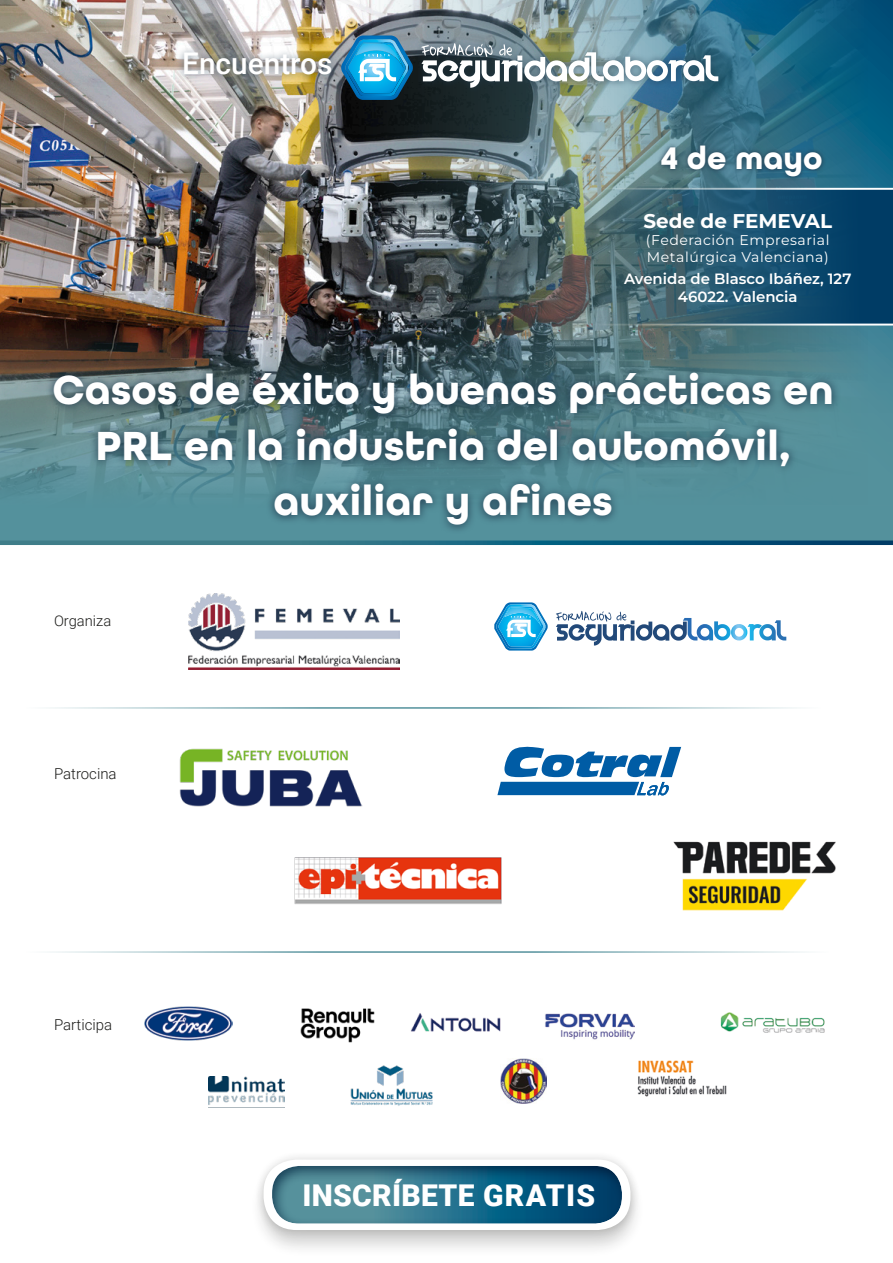
<style>
.page{position:relative;width:893px;height:1263px;background:#fff}
.page>*{position:absolute;margin:0;border:0;box-sizing:border-box;transform-origin:0 0}
.t1{font:700 42.9px/55.5px "All Round Gothic";color:#fff;text-align:center}
.t2{font:700 33px "All Round Gothic";color:#fff}
.t3{font:900 30px "Roboto";letter-spacing:.01em;color:#fff}
.t4{font:500 29.85px "Roboto";color:#fff}
.t5{font:700 19.95px "Montserrat";color:#fff}
.t6{font:300 15px "Roboto";color:#1c1c1a}
.t7{font:600 14.85px "Montserrat";color:#fff}
.t8{font:300 14.7px "Roboto";color:#1c1c1a}
.t9{font:14.1px "Montserrat";letter-spacing:.04em;color:#fff}
</style>
<div class="page">
<img style="left:188px;top:593px;width:211px;height:76px">
<img style="left:179px;top:748px;width:183px;height:58px">
<svg style="left:497px;top:747px;width:184px;height:48px"></svg>
<img style="left:673px;top:841px;width:163px;height:70px">
<img style="left:294px;top:857px;width:208px;height:47px">
<img style="left:145px;top:1007px;width:88px;height:33px">
<img style="left:350px;top:1065px;width:83px;height:41px">
<img style="left:501px;top:1058px;width:45px;height:45px">
<img style="left:637px;top:1060px;width:90px;height:37px">
<img style="left:300px;top:1008px;width:75px;height:35px">
<img style="left:411px;top:1013px;width:90px;height:19px">
<img style="left:545px;top:1013px;width:90px;height:27px">
<img style="left:720px;top:1012px;width:105px;height:21px">
<img style="left:208px;top:1076px;width:76px;height:29px">
<img style="left:0;top:0;width:867px;height:325px">
<img style="left:0;top:325px;width:893px;height:215px">
<svg style="left:600px;top:190px;width:293px;height:134px;background:#23546e"></svg>
<hr style="left:592px;top:324px;width:301px;height:2px;background:#fff">
<hr style="left:592px;top:188px;width:301px;height:2px;background:#fff">
<svg style="left:556px;top:611px;width:230px;height:34px"></svg>
<svg style="left:494px;top:602px;width:54px;height:49px"></svg>
<div style="left:250px;top:1158px;width:395px;height:99px;background:#1c1c1a;opacity:.2"></div>
<div style="left:254px;top:1150px;width:386px;height:90px;background:#1c1c1a;opacity:.2"></div>
<div style="left:264px;top:1159px;width:366px;height:71px;background:#fff;border-radius:33px"></div>
<div style="left:271px;top:1165px;width:351px;height:61px;background:#003c65;opacity:.75"></div>
<svg style="left:45px;top:364px;width:796px;height:170px;background:#4b7681"></svg>
<svg style="left:656px;top:141px;width:171px;height:40px;background:#38687b"></svg>
<div style="left:177px;top:46px;width:162px;height:36px;background:#213b4f;opacity:.6"></div>
<div style="left:415px;top:37px;width:311px;height:58px;background:#213b4f;opacity:.6"></div>
<svg style="left:421px;top:43px;width:297px;height:45px"></svg>
<svg style="left:341px;top:35px;width:72px;height:65px;background:#3b95bd"></svg>
<svg style="left:0;top:540px;width:893px;height:5px;background:#246a82"></svg>
<hr style="left:0;top:707px;width:892px;height:2px;background:#54919c">
<hr style="left:0;top:951px;width:893px;height:2px;background:#54919c">
<p class="t4" style="left:182px;top:43px;width:152px">Encuentros</p>
<p class="t2" style="left:660px;top:138px;width:164px">4 de mayo</p>
<p class="t5" style="left:643px;top:208px;width:190px">Sede de FEMEVAL</p>
<p class="t9" style="left:646px;top:230px;width:185px">(Federación Empresarial</p>
<p class="t9" style="left:647px;top:247px;width:184px">Metalúrgica Valenciana)</p>
<p class="t7" style="left:624px;top:269px;width:229px">Avenida de Blasco Ibáñez, 127</p>
<p class="t7" style="left:678px;top:287px;width:121px">46022. Valencia</p>
<p class="t1" style="left:53px;top:363px;width:783px">Casos de éxito y buenas prácticas en<br>PRL en la industria del automóvil,</p>
<p class="t1" style="left:273px;top:474px;width:341px">auxiliar y afines</p>
<p class="t8" style="left:54px;top:610px;width:59px">Organiza</p>
<p class="t6" style="left:54px;top:763px;width:64px">Patrocina</p>
<p class="t6" style="left:54px;top:1014px;width:60px">Participa</p>
<p class="t3" style="left:302px;top:1174px;width:294px">INSCRÍBETE GRATIS</p>
</div>
